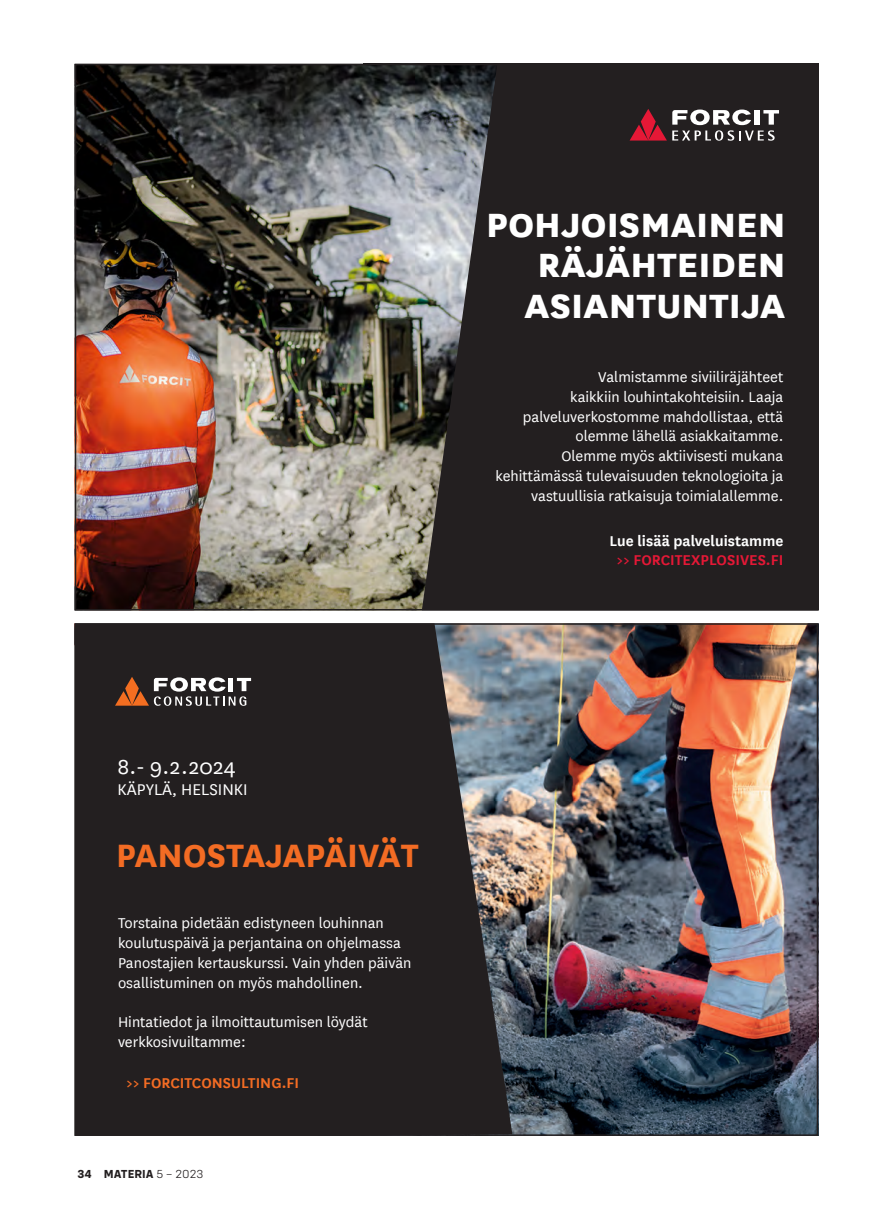
<style>
.page{position:relative;width:893px;height:1221px;background:#fff}
.page>*{position:absolute;margin:0;border:0;box-sizing:border-box;transform-origin:0 0}
.t1{font:700 39px/40.5px "Forcit Grotesk 3";color:#fff;text-align:right;scale:1.04 1}
.t2{font:700 37.5px "Forcit Grotesk 2";color:#f36c24}
.t3{font:24px "Forcit Grotesk 1";color:#fff}
.t4{font:18px "Forcit Grotesk 1";color:#fff}
.t5{font:16.5px/19.8px "Forcit Grotesk 1";color:#fff}
.t6{font:700 16.5px/19px "Forcit Grotesk 1";color:#fff;text-align:center}
.t7{font:700 16.5px "Forcit Grotesk 1";color:#f36c24}
.t8{font:700 12px "Config";color:#231f20}
.s1{color:#e51836}
.s2{font-weight:300}
</style>
<div class="page">
<div style="left:363px;top:64px;width:456px;height:563px;background:#231f20"></div>
<img style="left:74px;top:64px;width:423px;height:546px">
<img style="left:512px;top:623px;width:307px;height:512px">
<svg style="left:74px;top:623px;width:438px;height:512px;background:#2c2829"></svg>
<svg style="left:115px;top:676px;width:136px;height:29px"></svg>
<svg style="left:630px;top:109px;width:149px;height:32px"></svg>
<div style="left:74px;top:610px;width:745px;height:13px;background:#fff"></div>
<p class="t1" style="left:486px;top:201px;width:289px">POHJOISMAINEN<br>RÄJÄHTEIDEN<br>ASIANTUNTIJA</p>
<p class="t5" style="left:496px;top:366px;width:289px;text-align:right">Valmistamme siviiliräjähteet<br>kaikkiin louhintakohteisiin. Laaja palveluverkostomme mahdollistaa, että olemme lähellä asiakkaitamme.<br>Olemme myös aktiivisesti mukana kehittämässä tulevaisuuden teknologioita ja vastuullisia ratkaisuja toimialallemme.</p>
<p class="t6" style="left:609px;top:530px;width:175px">Lue lisää palveluistamme <span class="s1">&gt;&gt; FORCITEXPLOSIVES.FI</span></p>
<p class="t3" style="left:118px;top:750px;width:120px">8.- 9.2.2024</p>
<p class="t4" style="left:118px;top:778px;width:132px">KÄPYLÄ, HELSINKI</p>
<p class="t2" style="left:116px;top:829px;width:304px">PANOSTAJAPÄIVÄT</p>
<p class="t5" style="left:118px;top:912px;width:295px">Torstaina pidetään edistyneen louhinnan koulutuspäivä ja perjantaina on ohjelmassa Panostajien kertauskurssi. Vain yhden päivän osallistuminen on myös mahdollinen.</p>
<p class="t5" style="left:118px;top:1011px;width:251px">Hintatiedot ja ilmoittautumisen löydät verkkosivuiltamme:</p>
<p class="t7" style="left:127px;top:1071px;width:174px">&gt;&gt; FORCITCONSULTING.FI</p>
<p class="t8" style="left:78px;top:1166px;width:127px">34 MATERIA <span class="s2">5 – 2023</span></p>
</div>
